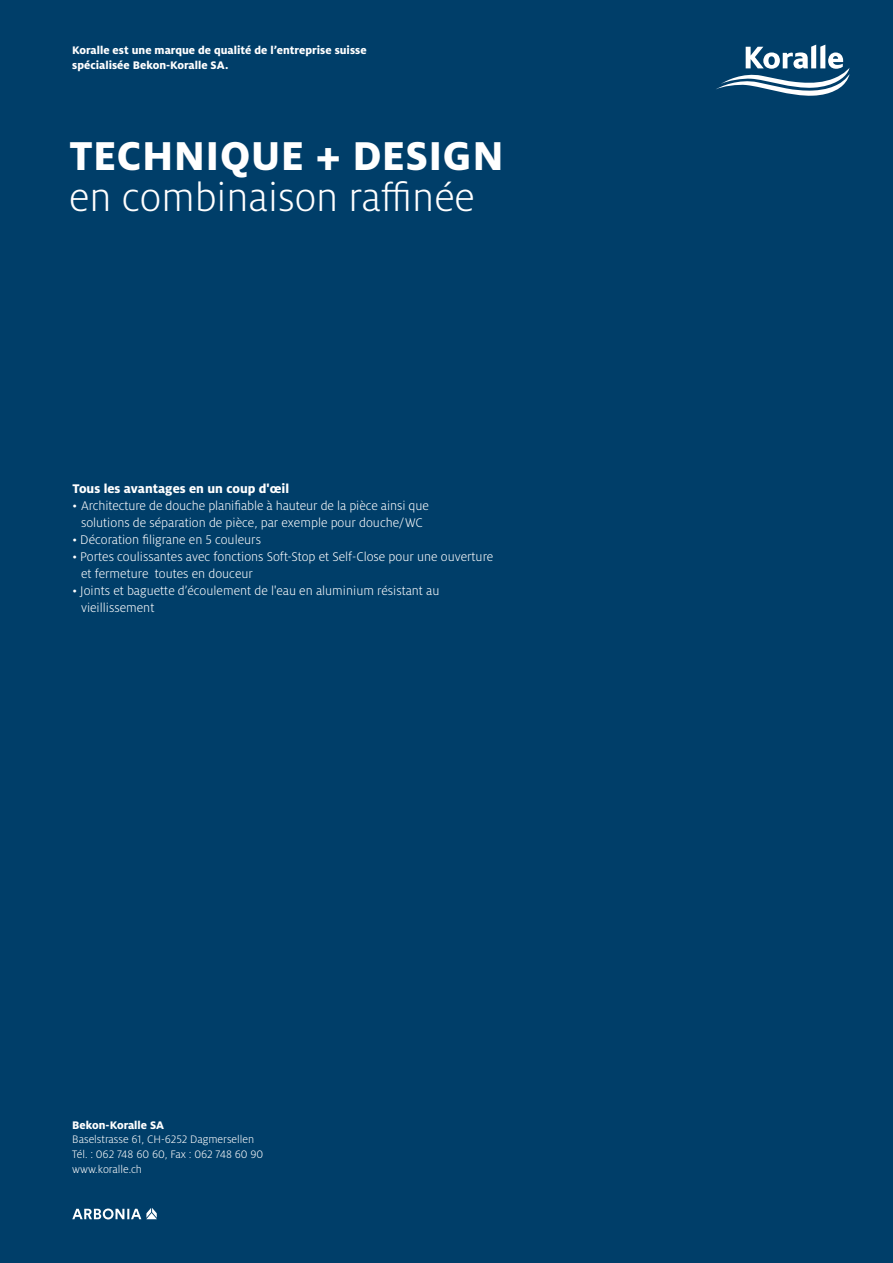
<style>
.page{position:relative;width:893px;height:1263px;background:#003e69}
.page>*{position:absolute;margin:0;border:0;box-sizing:border-box;transform-origin:0 0}
.t1{font:800 44.7px "Milo OT";letter-spacing:.01em;color:#fff}
.t2{font:300 43.5px "Milo OT";color:#fff}
.t3{font:300 13.8px/17px "Milo OT";color:#fff}
.t4{font:800 13.8px "Milo OT";color:#fff}
.t5{font:800 12.15px/14.9px "Milo OT";color:#fff}
.t6{font:300 12px/14.9px "Milo OT";color:#fff}
</style>
<div class="page">
<svg style="left:716px;top:45px;width:133px;height:51px"></svg>
<svg style="left:72px;top:1208px;width:85px;height:11px"></svg>
<p class="t5" style="left:72px;top:43px;width:296px">Koralle est une marque de qualité de l’entreprise suisse spécialisée Bekon-Koralle SA.</p>
<h1 class="t1" style="left:70px;top:131px;width:436px">TECHNIQUE + DESIGN</h1>
<h2 class="t2" style="left:69px;top:174px;width:407px">en combinaison raffinée</h2>
<p class="t4" style="left:72px;top:481px;width:218px">Tous les avantages en un coup d'œil</p>
<p class="t3" style="left:72px;top:498px;width:358px;text-align:center">• Architecture de douche planifiable à hauteur de la pièce ainsi que solutions de séparation de pièce, par exemple pour douche/WC</p>
<p class="t3" style="left:73px;top:532px;width:190px">• Décoration filigrane en 5 couleurs</p>
<p class="t3" style="left:81px;top:549px;width:414px;text-indent:-9px">• Portes coulissantes avec fonctions Soft-Stop et Self-Close pour une ouverture et fermeture toutes en douceur</p>
<p class="t3" style="left:81px;top:583px;width:360px;text-indent:-9px">• Joints et baguette d’écoulement de l'eau en aluminium résistant au vieillissement</p>
<p class="t5" style="left:72px;top:1117px;width:93px">Bekon-Koralle SA</p>
<p class="t6" style="left:72px;top:1132px;width:193px">Baselstrasse 61, CH-6252 Dagmersellen<br>Tél. : 062 748 60 60, Fax : 062 748 60 90 www.koralle.ch</p>
</div>
